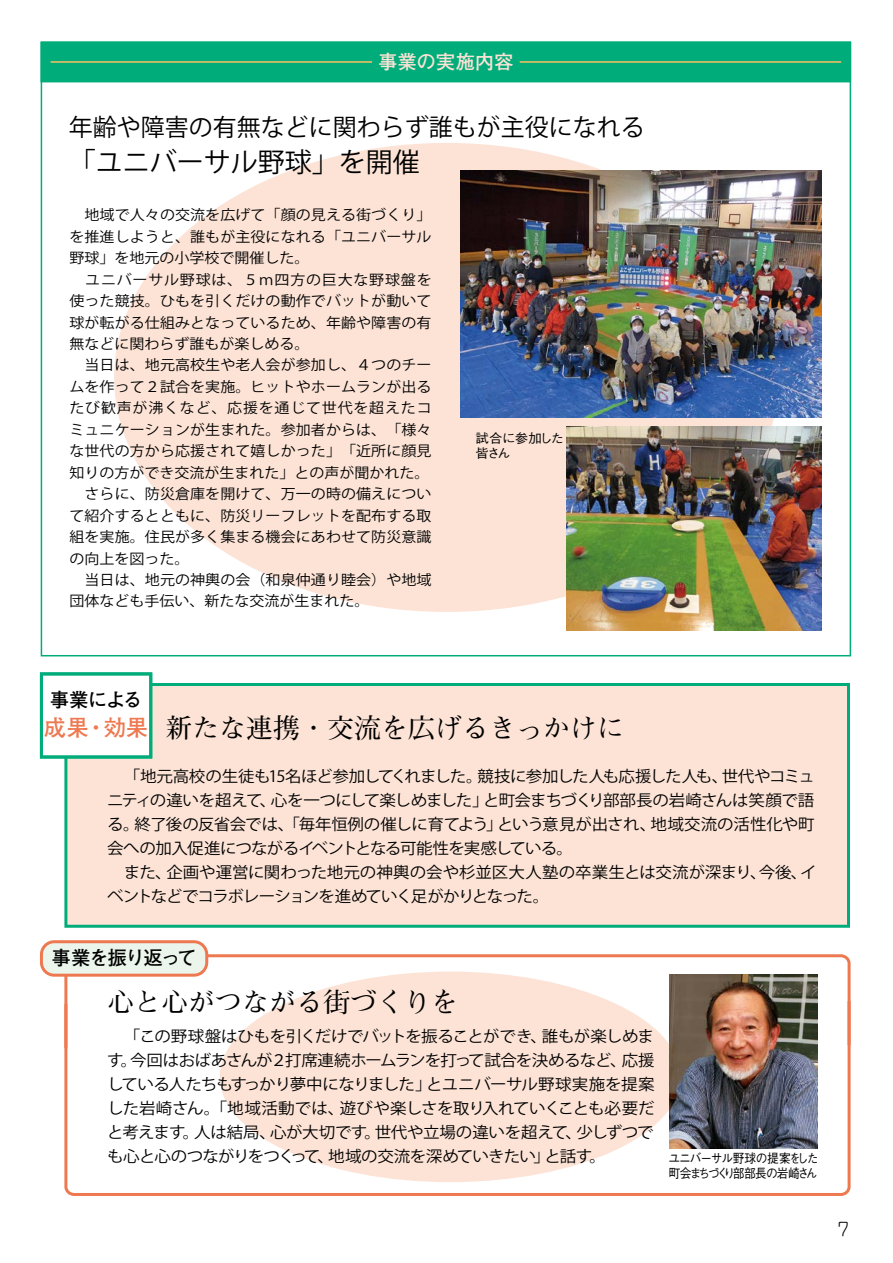
<style>
.page{position:relative;width:893px;height:1263px;background:#fff}
.page>*{position:absolute;margin:0;border:0;box-sizing:border-box;transform-origin:0 0}
.t1{font:700 27px "Futo Min A101 Pro";color:#000}
.t2{font:27px "Koz Go Pr 6 N";color:#000}
.t3{font:24px "Koz Go Pr 6 N";color:#000}
.t4{font:700 22.5px "Futo Go B101 Pro";color:#ee7951}
.t5{font:700 19.5px "Futo Go B101 Pro";letter-spacing:-.07em;color:#000}
.t6{font:700 19.5px "Futo Go B101 Pro";letter-spacing:-.015em;color:#fce3d6}
.t7{font:300 18px "Jun 101 Pro";color:#000}
.t8{font:15.6px/24px "Koz Go Pr 6 N";letter-spacing:-.04em;color:#000;scale:1.05 1}
.t9{font:14.25px/21.5px "Koz Go Pr 6 N";letter-spacing:.005em;color:#000;scale:1.05 1}
.t10{font:500 12.9px/15px "Gothic BBB Pro";letter-spacing:-.085em;color:#000;scale:.92 1}
.t11{font:500 12.9px/15px "Gothic BBB Pro";letter-spacing:-.105em;color:#000;scale:1.05 1}
</style>
<div class="page">
<div style="left:114px;top:143px;width:665px;height:469px;background:#fce3d6;border-radius:50%"></div>
<img style="left:460px;top:170px;width:362px;height:247px">
<svg style="left:64px;top:1051px;width:787px;height:145px"></svg>
<svg style="left:64px;top:953px;width:787px;height:98px"></svg>
<div style="left:66px;top:684px;width:782px;height:242px;background:#fce3d6"></div>
<div style="left:64px;top:683px;width:786px;height:245px;border:3px solid #00ad7a"></div>
<div style="left:41px;top:674px;width:110px;height:83px;background:#fff"></div>
<div style="left:40px;top:672px;width:112px;height:86px;border:3px solid #00ad7a"></div>
<div style="left:41px;top:42px;width:809px;height:39px;background:#00ad7a"></div>
<div style="left:41px;top:42px;width:810px;height:40px;border:2px solid #00ad7a"></div>
<hr style="left:51px;top:61px;width:321px;height:2px;background:#f9be63">
<hr style="left:520px;top:61px;width:321px;height:2px;background:#f9be63">
<div style="left:41px;top:942px;width:166px;height:33px;background:#ebf5ec;border-radius:13px"></div>
<div style="left:40px;top:940px;width:168px;height:37px;border:3px solid #ee7951;border-radius:13px"></div>
<img style="left:566px;top:426px;width:256px;height:205px">
<p class="t6" style="left:378px;top:46px;width:137px">事業の実施内容</p>
<h2 class="t3" style="left:69px;top:114px;width:578px">年齢や障害の有無などに関わらず誰もが主役になれる</h2>
<h1 class="t2" style="left:69px;top:147px;width:353px">「ユニバーサル野球」を開催</h1>
<p class="t9" style="left:69px;top:205px;width:346px">　地域で人々の交流を広げて「顔の見える街づくり」を推進しようと、誰もが主役になれる「ユニバーサル野球」を地元の小学校で開催した。<br>　ユニバーサル野球は、５ｍ四方の巨大な野球盤を使った競技。ひもを引くだけの動作でバットが動いて球が転がる仕組みとなっているため、年齢や障害の有無などに関わらず誰もが楽しめる。<br>　当日は、地元高校生や老人会が参加し、４つのチームを作って２試合を実施。ヒットやホームランが出るたび歓声が沸くなど、応援を通じて世代を超えたコミュニケーションが生まれた。参加者からは、「様々な世代の方から応援されて嬉しかった」「近所に顔見知りの方ができ交流が生まれた」との声が聞かれた。　さらに、防災倉庫を開けて、万一の時の備えについて紹介するとともに、防災リーフレットを配布する取組を実施。住民が多く集まる機会にあわせて防災意識の向上を図った。<br>　当日は、地元の神輿の会（和泉仲通り睦会）や地域団体なども手伝い、新たな交流が生まれた。</p>
<p class="t11" style="left:476px;top:429px;width:86px">試合に参加した皆さん</p>
<p class="t5" style="left:50px;top:684px;width:94px">事業による</p>
<h3 class="t4" style="left:44px;top:709px;width:106px">成果・効果</h3>
<h1 class="t1" style="left:165px;top:706px;width:460px">新たな連携・交流を広げるきっかけに</h1>
<p class="t8" style="left:107px;top:765px;width:677px">　「地元高校の生徒も15名ほど参加してくれました。競技に参加した人も応援した人も、世代やコミュニティの違いを超えて、心を一つにして楽しめました」と町会まちづくり部部長の岩崎さんは笑顔で語る。終了後の反省会では、「毎年恒例の催しに育てよう」という意見が出され、地域交流の活性化や町会への加入促進につながるイベントとなる可能性を実感している。<br>　また、企画や運営に関わった地元の神輿の会や杉並区大人塾の卒業生とは交流が深まり、今後、イベントなどでコラボレーションを進めていく足がかりとなった。</p>
<p class="t5" style="left:52px;top:942px;width:146px">事業を振り返って</p>
<h1 class="t1" style="left:107px;top:981px;width:353px">心と心がつながる街づくりを</h1>
<p class="t8" style="left:107px;top:1025px;width:523px;text-align:justify">　「この野球盤はひもを引くだけでバットを振ることができ、誰もが楽しめます。今回はおばあさんが２打席連続ホームランを打って試合を決めるなど、応援している人たちもすっかり夢中になりました」とユニバーサル野球実施を提案した岩崎さん。「地域活動では、遊びや楽しさを取り入れていくことも必要だと考えます。人は結局、心が大切です。世代や立場の違いを超えて、少しずつでも心と心のつながりをつくって、地域の交流を深めていきたい」と話す。</p>
<p class="t10" style="left:668px;top:1149px;width:165px">ユニバーサル野球の提案をした町会まちづくり部部長の岩崎さん</p>
<p class="t7" style="left:838px;top:1214px;width:13px">7</p>
</div>
